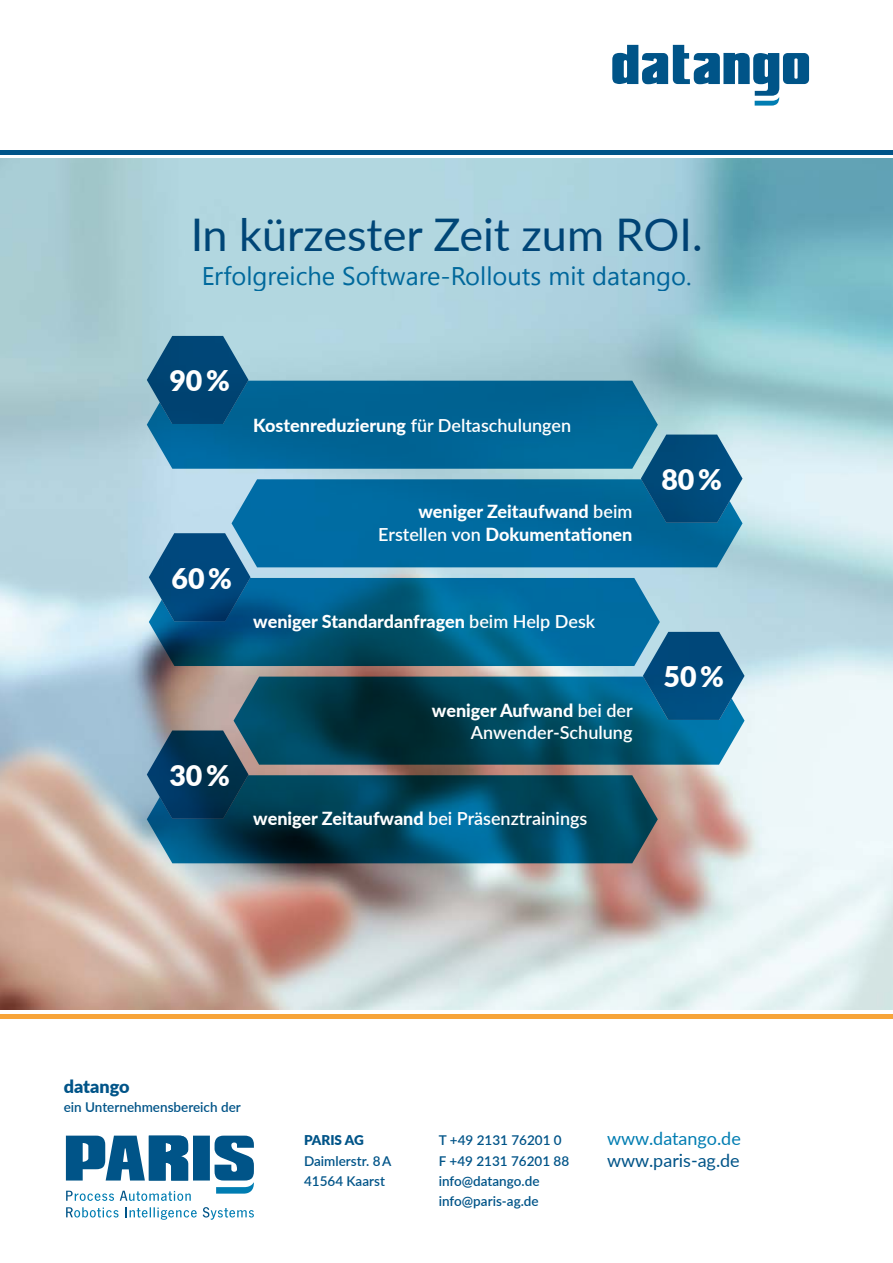
<style>
.page{position:relative;width:893px;height:1263px;background:#fff}
.page>*{position:absolute;margin:0;border:0;box-sizing:border-box;transform-origin:0 0}
.t1{font:45px "Lato";color:#005488}
.Fließ_Mögli{font:900 28.5px "Lato";color:#fff}
.t2{font:25.5px "Segoe UI";color:#007db2}
.Fließ_Mögli-2{font:600 18px/22.5px "Lato";color:#fff;text-align:right}
.Fließ_Mögli-3{font:800 18px/22.5px "Lato";color:#fff;text-align:right}
.Fließ_Mögli-4{font:18px/22.5px "Lato";color:#005488}
.Fließ_Mögli-5{font:900 18px "Lato";color:#005488}
.Fließ_Mögli-6{font:600 13.5px "Lato";color:#005488}
.Fließ_Mögli-7{font:900 13.5px "Lato";color:#005488}
.s1{font-weight:800}
.s2{font-weight:600}
.s3{color:#007db2}
</style>
<div class="page">
<img style="left:0;top:158px;width:893px;height:852px">
<hr style="left:0;top:1014px;width:893px;height:4px;background:#f7a439">
<hr style="left:0;top:150px;width:893px;height:4px;background:#005488">
<svg style="left:203px;top:1207px;width:51px;height:13px"></svg>
<svg style="left:125px;top:1207px;width:72px;height:13px"></svg>
<svg style="left:66px;top:1207px;width:53px;height:10px"></svg>
<svg style="left:66px;top:1135px;width:188px;height:66px"></svg>
<svg style="left:147px;top:336px;width:597px;height:527px;background:#2f7291"></svg>
<svg style="left:612px;top:45px;width:197px;height:61px"></svg>
<h1 class="t1" style="left:190px;top:202px;width:514px">In kürzester Zeit zum ROI.</h1>
<h3 class="t2" style="left:201px;top:257px;width:492px">Erfolgreiche Software-Rollouts mit datango.</h3>
<p class="Fließ_Mögli" style="left:169px;top:360px;width:62px">90 %</p>
<p class="Fließ_Mögli-2" style="left:253px;top:413px;width:319px"><span class="s1">Kostenreduzierung</span> für Deltaschulungen</p>
<p class="Fließ_Mögli" style="left:171px;top:557px;width:62px">60 %</p>
<p class="Fließ_Mögli-3" style="left:378px;top:499px;width:256px">weniger Zeitaufwand <span class="s2">beim<br>Erstellen von</span> Dokumentationen</p>
<p class="Fließ_Mögli-3" style="left:253px;top:610px;width:343px">weniger Standardanfragen <span class="s2">beim Help Desk</span></p>
<p class="Fließ_Mögli" style="left:169px;top:754px;width:62px">30 %</p>
<p class="Fließ_Mögli-2" style="left:432px;top:698px;width:202px"><span class="s1">weniger Aufwand</span> bei der<br>Anwender-Schulung</p>
<p class="Fließ_Mögli-2" style="left:253px;top:806px;width:336px"><span class="s1">weniger Zeitaufwand</span> bei Präsenztrainings</p>
<p class="Fließ_Mögli" style="left:661px;top:458px;width:62px">80 %</p>
<p class="Fließ_Mögli" style="left:663px;top:655px;width:62px">50 %</p>
<p class="Fließ_Mögli-5" style="left:64px;top:1073px;width:67px">datango</p>
<p class="Fließ_Mögli-6" style="left:64px;top:1097px;width:179px">ein Unternehmensbereich der</p>
<p class="Fließ_Mögli-7" style="left:304px;top:1130px;width:61px">PARIS AG</p>
<p class="Fließ_Mögli-6" style="left:304px;top:1151px;width:89px">Daimlerstr. 8 A</p>
<p class="Fließ_Mögli-6" style="left:304px;top:1171px;width:82px">41564 Kaarst</p>
<p class="Fließ_Mögli-6" style="left:439px;top:1130px;width:124px">T +49 2131 76201 0</p>
<p class="Fließ_Mögli-6" style="left:439px;top:1151px;width:132px">F +49 2131 76201 88</p>
<p class="Fließ_Mögli-6" style="left:439px;top:1171px;width:102px">info@datango.de</p>
<p class="Fließ_Mögli-6" style="left:439px;top:1191px;width:101px">info@paris-ag.de</p>
<p class="Fließ_Mögli-4" style="left:607px;top:1126px;width:135px"><span class="s3">www.datango.de </span>www.paris-ag.de</p>
</div>
